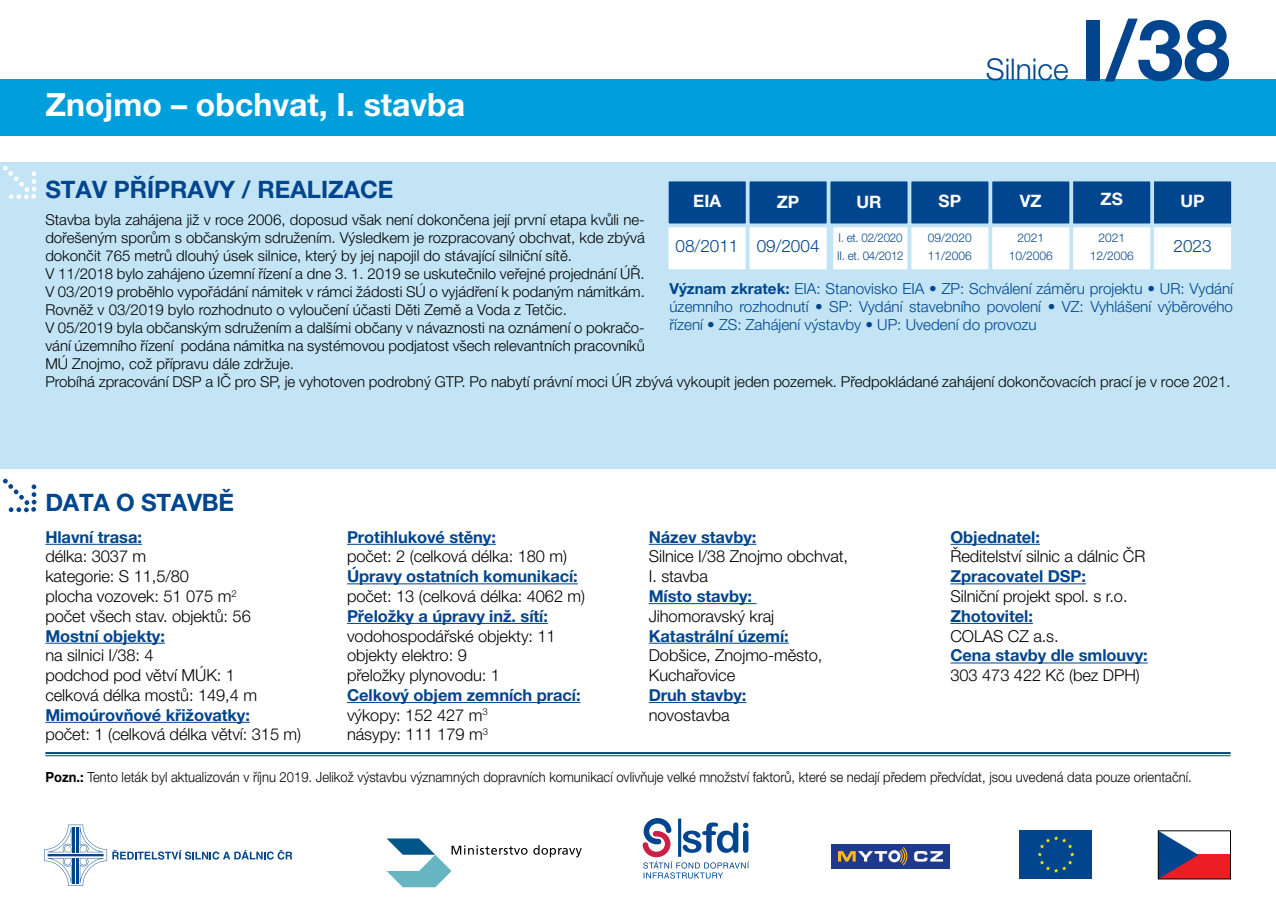
<style>
.page{position:relative;width:1276px;height:908px;background:#fff}
.page>*{position:absolute;margin:0;border:0;box-sizing:border-box;transform-origin:0 0}
.t1{font:700 84px "Helvetica Neue LT Pro";color:#00458d}
.t2{font:700 32px "Helvetica Neue LT Pro";color:#fff}
.t3{font:300 30px "Helvetica Neue LT Pro";color:#00458d}
.t4{font:700 24px "Helvetica Neue LT Pro";color:#00458d}
.t5{font:300 17.2px "Helvetica Neue LT Pro";color:#00458d}
.t6{font:700 17.2px "Helvetica Neue LT Pro";color:#fff}
.t7{font:300 16.4px/19.8px "Helvetica Neue LT Pro";letter-spacing:-.005em;color:#000}
.t8{font:700 16.4px "Helvetica Neue LT Pro";letter-spacing:-.005em;color:#00458d}
.t9{font:300 15.2px/18.2px "Helvetica Neue LT Pro";color:#00458d;text-align:justify}
.t10{font:300 15px/18px "Helvetica Neue LT Pro";color:#000}
.t11{font:300 14px "Helvetica Neue LT Pro";color:#000;scale:.93 1}
.t12{font:300 12px/18.4px "Helvetica Neue LT Pro";color:#00458d;text-align:center}
.t13{font:300 12px/18.4px "Helvetica Neue LT Pro";letter-spacing:-.02em;color:#00458d;scale:.96 1}
.s1{font-weight:700}
.s2{font-weight:700;color:#00458d}
</style>
<div class="page">
<div style="left:0;top:79px;width:1276px;height:57px;background:#009fdb"></div>
<div style="left:0;top:162px;width:1276px;height:306px;background:#c2e4f5"></div>
<svg style="left:3px;top:165px;width:34px;height:34px"></svg>
<div style="left:1153px;top:180px;width:79px;height:44px;background:#00458d"></div>
<div style="left:1152px;top:179px;width:81px;height:46px;border:2px solid #c2e4f5"></div>
<div style="left:991px;top:180px;width:79px;height:44px;background:#00458d"></div>
<div style="left:990px;top:179px;width:81px;height:46px;border:2px solid #c2e4f5"></div>
<div style="left:829px;top:180px;width:79px;height:44px;background:#00458d"></div>
<div style="left:828px;top:179px;width:81px;height:46px;border:2px solid #c2e4f5"></div>
<div style="left:1072px;top:180px;width:79px;height:44px;background:#00458d"></div>
<div style="left:1071px;top:179px;width:81px;height:46px;border:2px solid #c2e4f5"></div>
<div style="left:910px;top:180px;width:79px;height:44px;background:#00458d"></div>
<div style="left:909px;top:179px;width:81px;height:46px;border:2px solid #c2e4f5"></div>
<div style="left:748px;top:180px;width:79px;height:44px;background:#00458d"></div>
<div style="left:747px;top:179px;width:81px;height:46px;border:2px solid #c2e4f5"></div>
<div style="left:668px;top:180px;width:78px;height:44px;background:#00458d"></div>
<div style="left:667px;top:179px;width:80px;height:46px;border:2px solid #c2e4f5"></div>
<div style="left:1153px;top:226px;width:79px;height:44px;background:#fff"></div>
<div style="left:1152px;top:225px;width:81px;height:46px;border:2px solid #c2e4f5"></div>
<div style="left:991px;top:226px;width:79px;height:44px;background:#fff"></div>
<div style="left:990px;top:225px;width:81px;height:46px;border:2px solid #c2e4f5"></div>
<div style="left:832px;top:226px;width:76px;height:44px;background:#fff"></div>
<div style="left:831px;top:225px;width:78px;height:46px;border:2px solid #c2e4f5"></div>
<div style="left:1072px;top:226px;width:79px;height:44px;background:#fff"></div>
<div style="left:1071px;top:225px;width:81px;height:46px;border:2px solid #c2e4f5"></div>
<div style="left:910px;top:226px;width:79px;height:44px;background:#fff"></div>
<div style="left:909px;top:225px;width:81px;height:46px;border:2px solid #c2e4f5"></div>
<div style="left:748px;top:226px;width:79px;height:44px;background:#fff"></div>
<div style="left:747px;top:225px;width:81px;height:46px;border:2px solid #c2e4f5"></div>
<div style="left:667px;top:226px;width:79px;height:44px;background:#fff"></div>
<div style="left:666px;top:225px;width:81px;height:46px;border:2px solid #c2e4f5"></div>
<div style="left:1019px;top:830px;width:72px;height:48px;background:#00458d"></div>
<svg style="left:1037px;top:836px;width:37px;height:36px"></svg>
<div style="left:1158px;top:854px;width:72px;height:24px;background:#ed1d24"></div>
<svg style="left:1160px;top:832px;width:38px;height:44px"></svg>
<svg style="left:44px;top:824px;width:248px;height:61px"></svg>
<svg style="left:642px;top:818px;width:107px;height:60px"></svg>
<hr style="left:45px;top:751px;width:1185px;height:2px;background:#00458d">
<hr style="left:45px;top:755px;width:1185px;height:1px;background:#00458d">
<hr style="left:45px;top:543px;width:97px;height:1px;background:#00458d">
<hr style="left:45px;top:642px;width:120px;height:1px;background:#00458d">
<hr style="left:45px;top:721px;width:205px;height:1px;background:#00458d">
<hr style="left:347px;top:543px;width:149px;height:1px;background:#00458d">
<hr style="left:347px;top:583px;width:231px;height:1px;background:#00458d">
<hr style="left:347px;top:622px;width:201px;height:1px;background:#00458d">
<hr style="left:347px;top:701px;width:233px;height:1px;background:#00458d">
<hr style="left:649px;top:543px;width:107px;height:1px;background:#00458d">
<hr style="left:649px;top:603px;width:107px;height:1px;background:#00458d">
<hr style="left:649px;top:642px;width:140px;height:1px;background:#00458d">
<hr style="left:649px;top:701px;width:97px;height:1px;background:#00458d">
<hr style="left:950px;top:543px;width:90px;height:1px;background:#00458d">
<hr style="left:950px;top:583px;width:136px;height:1px;background:#00458d">
<hr style="left:950px;top:622px;width:83px;height:1px;background:#00458d">
<hr style="left:950px;top:662px;width:197px;height:1px;background:#00458d">
<svg style="left:3px;top:478px;width:34px;height:34px"></svg>
<svg style="left:386px;top:838px;width:141px;height:48px"></svg>
<svg style="left:533px;top:845px;width:49px;height:12px"></svg>
<div style="left:831px;top:843px;width:119px;height:24px;background:#1e398d"></div>
<svg style="left:838px;top:847px;width:69px;height:18px"></svg>
<svg style="left:914px;top:851px;width:29px;height:10px"></svg>
<h2 class="t2" style="left:45px;top:85px;width:421px">Znojmo – obchvat, I. stavba</h2>
<h3 class="t3" style="left:985px;top:51px;width:84px">Silnice</h3>
<h1 class="t1" style="left:1081px;top:-2px;width:151px">I/38</h1>
<h3 class="t4" style="left:45px;top:175px;width:350px">STAV PŘÍPRAVY / REALIZACE</h3>
<p class="t6" style="left:693px;top:190px;width:29px">EIA</p>
<p class="t6" style="left:777px;top:191px;width:24px">ZP</p>
<p class="t6" style="left:856px;top:191px;width:27px">UR</p>
<p class="t6" style="left:938px;top:190px;width:24px">SP</p>
<p class="t6" style="left:1020px;top:190px;width:23px">VZ</p>
<p class="t6" style="left:1100px;top:188px;width:24px">ZS</p>
<p class="t6" style="left:1180px;top:190px;width:26px">UP</p>
<p class="t5" style="left:1173px;top:235px;width:40px">2023</p>
<p class="t10" style="left:45px;top:210px;width:1187px">Stavba byla zahájena již v roce 2006, doposud však není dokončena její první etapa kvůli ne-<br>dořešeným sporům s občanským sdružením. Výsledkem je rozpracovaný obchvat, kde zbývá<br>dokončit 765 metrů dlouhý úsek silnice, který by jej napojil do stávající silniční sítě.<br>V 11/2018 bylo zahájeno územní řízení a dne 3. 1. 2019 se uskutečnilo veřejné projednání ÚŘ.<br>V 03/2019 proběhlo vypořádání námitek v rámci žádosti SÚ o vyjádření k podaným námitkám.<br>Rovněž v 03/2019 bylo rozhodnuto o vyloučení účasti Děti Země a Voda z Tetčic.<br>V 05/2019 byla občanským sdružením a dalšími občany v návaznosti na oznámení o pokračo-<br>vání územního řízení podána námitka na systémovou podjatost všech relevantních pracovníků<br>MÚ Znojmo, což přípravu dále zdržuje.<br>Probíhá zpracování DSP a IČ pro SP, je vyhotoven podrobný GTP. Po nabytí právní moci ÚR zbývá vykoupit jeden pozemek. Předpokládané zahájení dokončovacích prací je v roce 2021.</p>
<p class="t13" style="left:837px;top:228px;width:71px">I. et. 02/2020<br>II. et. 04/2012</p>
<p class="t12" style="left:1089px;top:228px;width:46px">2021<br>12/2006</p>
<p class="t12" style="left:928px;top:228px;width:46px;text-align:left">09/2020<br>11/2006</p>
<p class="t12" style="left:1008px;top:228px;width:46px">2021<br>10/2006</p>
<p class="t5" style="left:675px;top:235px;width:145px">08/2011 09/2004</p>
<p class="t9" style="left:669px;top:279px;width:565px"><span class="s1">Význam zkratek:</span> EIA: Stanovisko EIA • ZP: Schválení záměru projektu • UR: Vydání územního rozhodnutí • SP: Vydání stavebního povolení • VZ: Vyhlášení výběrového řízení • ZS: Zahájení výstavby • UP: Uvedení do provozu</p>
<h3 class="t4" style="left:45px;top:487px;width:190px">DATA O STAVBĚ</h3>
<p class="t8" style="left:45px;top:526px;width:98px">Hlavní trasa:</p>
<p class="t7" style="left:45px;top:546px;width:207px">délka: 3037 m<br>kategorie: S 11,5/80<br>plocha vozovek: 51 075 m<sup>2 </sup>počet všech stav. objektů: 56</p>
<p class="t8" style="left:45px;top:625px;width:121px">Mostní objekty:</p>
<p class="t7" style="left:45px;top:645px;width:213px">na silnici I/38: 4<br>podchod pod větví MÚK: 1 celková délka mostů: 149,4 m</p>
<p class="t8" style="left:45px;top:704px;width:206px">Mimoúrovňové křižovatky:</p>
<p class="t7" style="left:45px;top:724px;width:257px">počet: 1 (celková délka větví: 315 m)</p>
<p class="t8" style="left:347px;top:526px;width:150px">Protihlukové stěny:</p>
<p class="t7" style="left:347px;top:546px;width:221px">počet: 2 (celková délka: 180 m)</p>
<p class="t8" style="left:347px;top:566px;width:232px">Úpravy ostatních komunikací:</p>
<p class="t7" style="left:347px;top:585px;width:240px">počet: 13 (celková délka: 4062 m)</p>
<p class="t8" style="left:347px;top:605px;width:202px">Přeložky a úpravy inž. sítí:</p>
<p class="t7" style="left:347px;top:625px;width:210px">vodohospodářské objekty: 11 objekty elektro: 9<br>přeložky plynovodu: 1</p>
<p class="t7" style="left:347px;top:684px;width:235px"><span class="s2">Celkový objem zemních prací: </span>výkopy: 152 427 m<sup>3<br></sup>násypy: 111 179 m<sup>3</sup></p>
<p class="t8" style="left:649px;top:526px;width:109px">Název stavby:</p>
<p class="t7" style="left:649px;top:546px;width:201px">Silnice I/38 Znojmo obchvat,<br>I. stavba</p>
<p class="t8" style="left:649px;top:585px;width:105px">Místo stavby:</p>
<p class="t7" style="left:649px;top:605px;width:127px">Jihomoravský kraj</p>
<p class="t8" style="left:649px;top:625px;width:142px">Katastrální území:</p>
<p class="t7" style="left:649px;top:645px;width:175px">Dobšice, Znojmo-město,<br>Kuchařovice</p>
<p class="t8" style="left:649px;top:684px;width:99px">Druh stavby:</p>
<p class="t7" style="left:649px;top:704px;width:83px">novostavba</p>
<p class="t8" style="left:950px;top:526px;width:91px">Objednatel:</p>
<p class="t7" style="left:950px;top:546px;width:196px">Ředitelství silnic a dálnic ČR</p>
<p class="t8" style="left:950px;top:566px;width:137px">Zpracovatel DSP:</p>
<p class="t7" style="left:950px;top:585px;width:179px">Silniční projekt spol. s r.o.</p>
<p class="t8" style="left:950px;top:605px;width:84px">Zhotovitel:</p>
<p class="t7" style="left:950px;top:625px;width:110px">COLAS CZ a.s.</p>
<p class="t8" style="left:950px;top:645px;width:199px">Cena stavby dle smlouvy:</p>
<p class="t7" style="left:950px;top:664px;width:191px">303 473 422 Kč (bez DPH)</p>
<p class="t11" style="left:45px;top:767px;width:1234px"><span class="s1">Pozn.:</span> Tento leták byl aktualizován v říjnu 2019. Jelikož výstavbu významných dopravních komunikací ovlivňuje velké množství faktorů, které se nedají předem předvídat, jsou uvedená data pouze orientační.</p>
</div>
